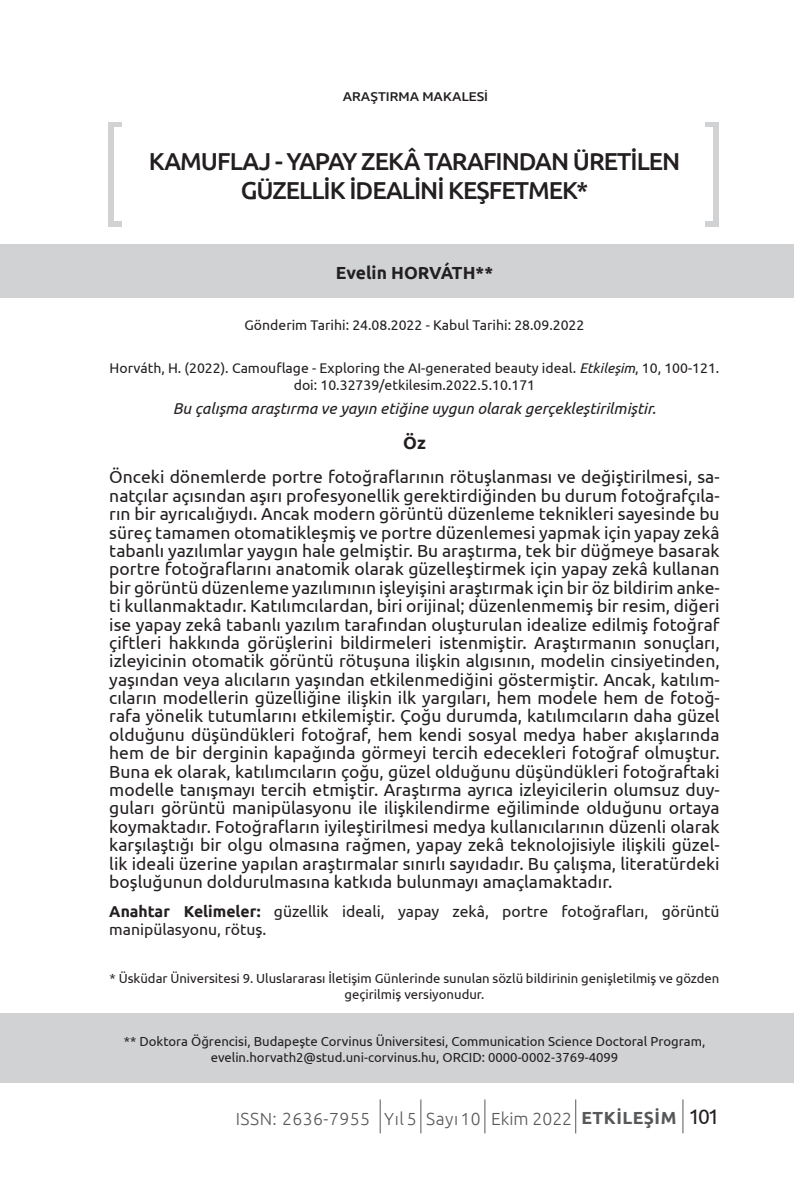
<style>
.page{position:relative;width:794px;height:1191px;background:#fff}
.page>*{position:absolute;margin:0;border:0;box-sizing:border-box;transform-origin:0 0}
.t1{font:500 24.5px/29.4px "Ubuntu";letter-spacing:-.04em;color:#231f20;text-align:center}
.ana_metin{font:17.5px/18.4px "Ubuntu";color:#231f20;text-align:justify}
.t2{font:300 17.5px "Ubuntu";letter-spacing:.03em;color:#57585a}
.ana_metin-2{font:700 17.5px "Ubuntu";color:#231f20}
.ana_metin-3{font:15.75px/18.4px "Ubuntu";color:#231f20}
.ana_metin-4{font:italic 15.75px "Ubuntu";color:#231f20}
.t3{font:14px/16.8px "Ubuntu";color:#231f20;text-align:center}
.t4{font:14px "Concord";color:#231f20}
.t5{font:13.12px/15.8px "Ubuntu";color:#231f20;text-align:center}
.s1{font-style:italic}
.s2{font-weight:700}
.s3{font-weight:400;font-size:21px;color:#231f20}
</style>
<div class="page">
<hr style="left:682px;top:1099px;width:1px;height:34px;background:#57585a">
<hr style="left:575px;top:1099px;width:1px;height:34px;background:#57585a">
<hr style="left:420px;top:1099px;width:1px;height:34px;background:#57585a">
<hr style="left:484px;top:1099px;width:1px;height:34px;background:#57585a">
<hr style="left:380px;top:1099px;width:1px;height:34px;background:#57585a">
<div style="left:0;top:1013px;width:794px;height:69px;background:#d1d2d4"></div>
<div style="left:109px;top:122px;width:610px;height:105px;background:#d1d2d4"></div>
<div style="left:123px;top:116px;width:582px;height:116px;background:#fff"></div>
<div style="left:114px;top:128px;width:599px;height:93px;background:#fff"></div>
<div style="left:0;top:244px;width:794px;height:54px;background:#d1d2d4"></div>
<p class="t4" style="left:343px;top:88px;width:147px">ARAŞTIRMA MAKALESI</p>
<p class="t1" style="left:149px;top:145px;width:533px">KAMUFLAJ - YAPAY ZEKÂ TARAFINDAN ÜRETİLEN<br>GÜZELLİK İDEALİNİ KEŞFETMEK*</p>
<p class="ana_metin-2" style="left:336px;top:262px;width:159px">Evelin HORVÁTH**</p>
<p class="t3" style="left:244px;top:316px;width:341px">Gönderim Tarihi: 24.08.2022 - Kabul Tarihi: 28.09.2022</p>
<p class="t3" style="left:110px;top:359px;width:611px">Horváth, H. (2022). Camouflage - Exploring the AI-generated beauty ideal. <span class="s1">Etkileşim</span>, 10, 100-121. doi: 10.32739/etkilesim.2022.5.10.171</p>
<p class="ana_metin-4" style="left:173px;top:399px;width:485px">Bu çalışma araştırma ve yayın etiğine uygun olarak gerçekleştirilmiştir.</p>
<p class="ana_metin-2" style="left:403px;top:432px;width:24px">Öz</p>
<p class="ana_metin" style="left:109px;top:467px;width:612px">Önceki dönemlerde portre fotoğraflarının rötuşlanması ve değiştirilmesi, sa&shy;natçılar açısından aşırı profesyonellik gerektirdiğinden bu durum fotoğrafçıla&shy;rın bir ayrıcalığıydı. Ancak modern görüntü düzenleme teknikleri sayesinde bu süreç tamamen otomatikleşmiş ve portre düzenlemesi yapmak için yapay zekâ tabanlı yazılımlar yaygın hale gelmiştir. Bu araştırma, tek bir düğmeye basarak portre fotoğraflarını anatomik olarak güzelleştirmek için yapay zekâ kullanan bir görüntü düzenleme yazılımının işleyişini araştırmak için bir öz bildirim anke&shy;ti kullanmaktadır. Katılımcılardan, biri orijinal; düzenlenmemiş bir resim, diğeri ise yapay zekâ tabanlı yazılım tarafından oluşturulan idealize edilmiş fotoğraf çiftleri hakkında görüşlerini bildirmeleri istenmiştir. Araştırmanın sonuçları, izleyicinin otomatik görüntü rötuşuna ilişkin algısının, modelin cinsiyetinden, yaşından veya alıcıların yaşından etkilenmediğini göstermiştir. Ancak, katılım&shy;cıların modellerin güzelliğine ilişkin ilk yargıları, hem modele hem de fotoğ&shy;rafa yönelik tutumlarını etkilemiştir. Çoğu durumda, katılımcıların daha güzel olduğunu düşündükleri fotoğraf, hem kendi sosyal medya haber akışlarında hem de bir derginin kapağında görmeyi tercih edecekleri fotoğraf olmuştur.<br>Buna ek olarak, katılımcıların çoğu, güzel olduğunu düşündükleri fotoğraftaki modelle tanışmayı tercih etmiştir. Araştırma ayrıca izleyicilerin olumsuz duy&shy;guları görüntü manipülasyonu ile ilişkilendirme eğiliminde olduğunu ortaya koymaktadır. Fotoğrafların iyileştirilmesi medya kullanıcılarının düzenli olarak karşılaştığı bir olgu olmasına rağmen, yapay zekâ teknolojisiyle ilişkili güzel&shy;lik ideali üzerine yapılan araştırmalar sınırlı sayıdadır. Bu çalışma, literatürdeki boşluğunun doldurulmasına katkıda bulunmayı amaçlamaktadır.</p>
<p class="ana_metin-3" style="left:109px;top:901px;width:612px"><span class="s2">Anahtar Kelimeler:</span> güzellik ideali, yapay zekâ, portre fotoğrafları, görüntü manipülasyonu, rötuş.</p>
<p class="t5" style="left:110px;top:970px;width:611px">* Üsküdar Üniversitesi 9. Uluslararası İletişim Günlerinde sunulan sözlü bildirinin genişletilmiş ve gözden geçirilmiş versiyonudur.</p>
<p class="t5" style="left:124px;top:1033px;width:583px">** Doktora Öğrencisi, Budapeşte Corvinus Üniversitesi, Communication Science Doctoral Program, evelin.horvath2@stud.uni-corvinus.hu, ORCID: 0000-0002-3769-4099</p>
<p class="t2" style="left:236px;top:1108px;width:485px">ISSN: 2636-7955 Yıl 5 Sayı10 Ekim 2022 <span class="s2">ETKİLEŞİM</span> <span class="s3">101</span></p>
</div>
